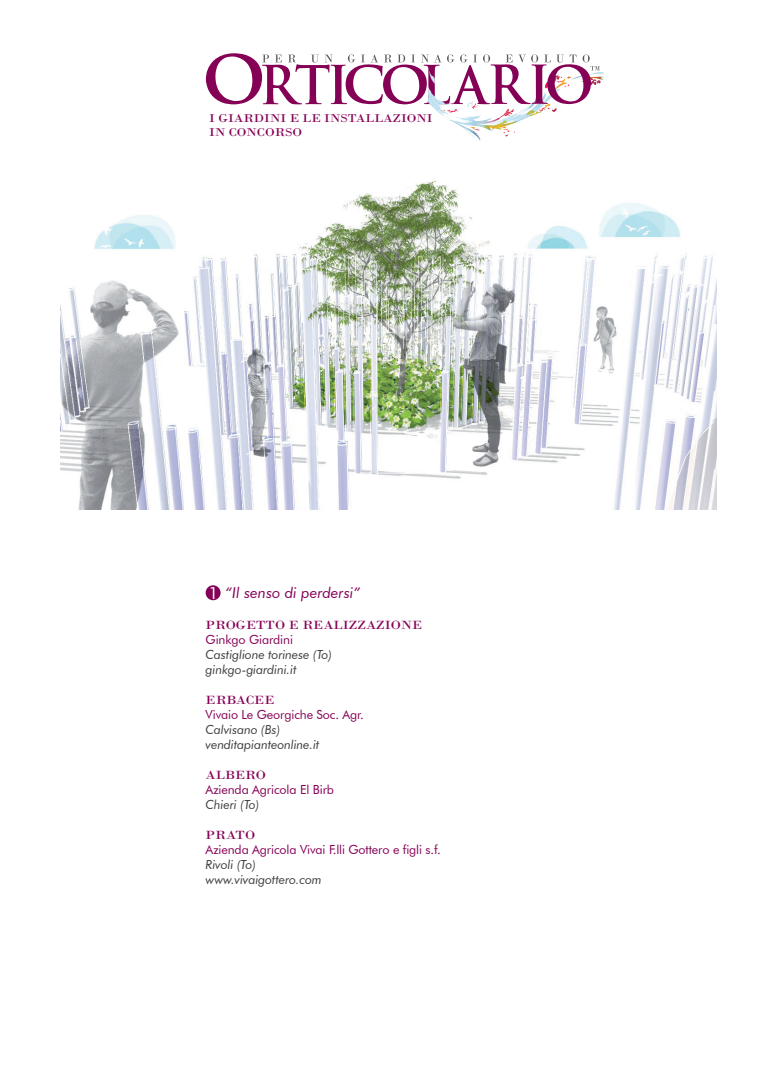
<style>
.page{position:relative;width:780px;height:1088px;background:#fff}
.page>*{position:absolute;margin:0;border:0;box-sizing:border-box;transform-origin:0 0}
.t1{font:italic 15px "Futura BT";color:#850156}
.t2{font:italic 12.5px/15px "Futura BT";letter-spacing:-.01em;color:#3e3e3f}
.t3{font:12.5px "Futura BT";letter-spacing:-.01em;color:#850156}
.t4{font:12.5px "Bodoni";color:#850156;scale:1.15 1}
.t5{font:11.88px/14.2px "Bodoni";color:#850156;scale:1.15 1}
.s1{font-style:normal;font-size:16.88px;color:#fff}
</style>
<div class="page">
<img style="left:424px;top:66px;width:180px;height:74px">
<svg style="left:206px;top:53px;width:393px;height:51px"></svg>
<div style="left:208px;top:587px;width:10px;height:11px;background:#850156;border-radius:50%"></div>
<div style="left:206px;top:585px;width:14px;height:15px;border:5px solid #850156;border-radius:50%"></div>
<img style="left:60px;top:181px;width:656px;height:328px">
<p class="t5" style="left:209px;top:111px;width:196px">I GIARDINI E LE INSTALLAZIONI<br>IN CONCORSO</p>
<p class="t1" style="left:208px;top:583px;width:153px"><span class="s1">1</span> “Il senso di perdersi”</p>
<p class="t4" style="left:206px;top:618px;width:190px">PROGETTO E REALIZZAZIONE</p>
<p class="t3" style="left:206px;top:632px;width:89px">Ginkgo Giardini</p>
<p class="t2" style="left:206px;top:647px;width:128px">Castiglione torinese (To) ginkgo-giardini.it</p>
<p class="t4" style="left:206px;top:693px;width:36px">ERBACEE</p>
<p class="t3" style="left:206px;top:707px;width:160px">Vivaio Le Georgiche Soc. Agr.</p>
<p class="t2" style="left:206px;top:722px;width:115px">Calvisano (Bs) venditapianteonline.it</p>
<p class="t4" style="left:206px;top:768px;width:36px">ALBERO</p>
<p class="t3" style="left:206px;top:782px;width:130px">Azienda Agricola El Birb</p>
<p class="t2" style="left:206px;top:797px;width:55px">Chieri (To)</p>
<p class="t4" style="left:206px;top:828px;width:10px">PRATO</p>
<p class="t3" style="left:206px;top:842px;width:237px">Azienda Agricola Vivai F.lli Gottero e figli s.f.</p>
<p class="t2" style="left:206px;top:857px;width:118px">Rivoli (To) www.vivaigottero.com</p>
</div>
